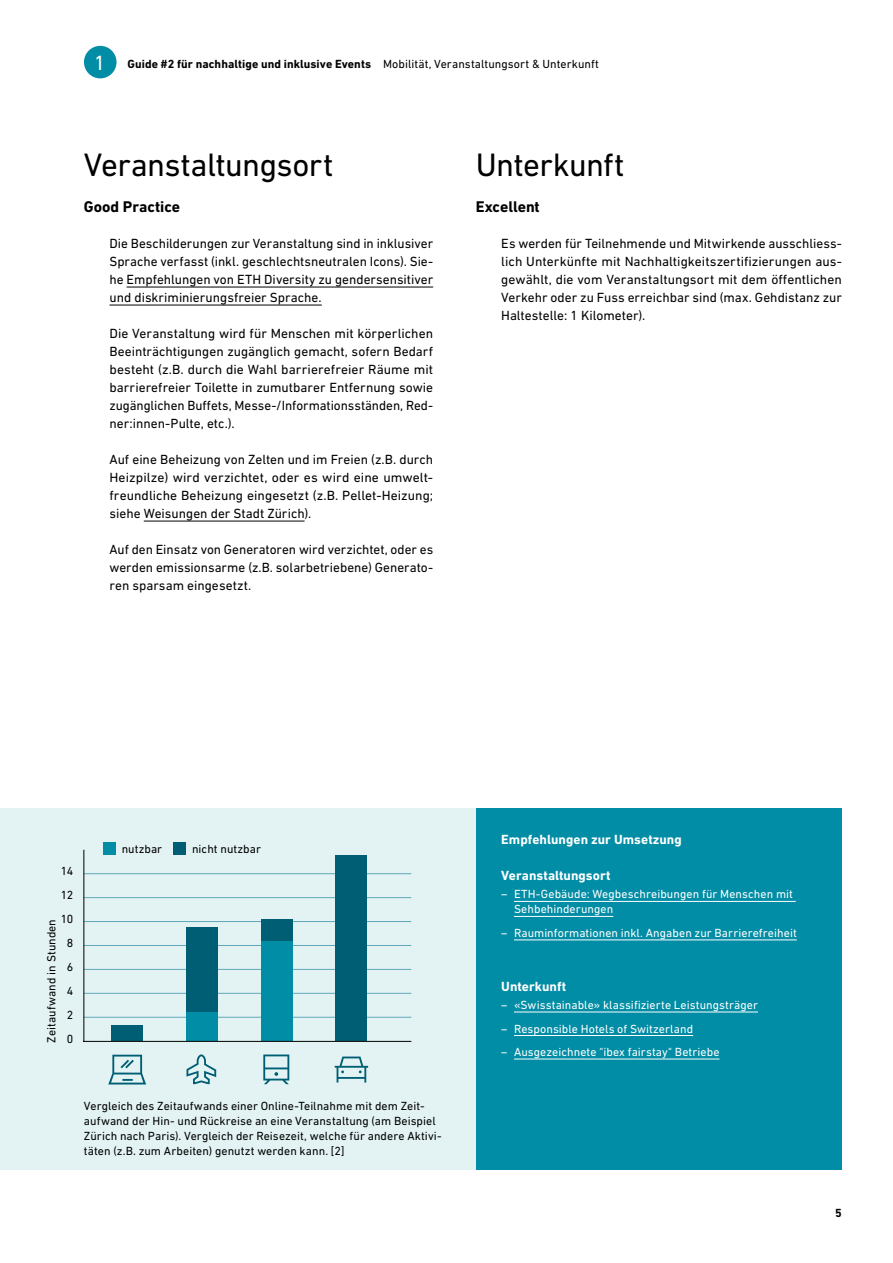
<style>
.page{position:relative;width:893px;height:1263px;background:#fff}
.page>*{position:absolute;margin:0;border:0;box-sizing:border-box;transform-origin:0 0}
.Headline_A4-S__22_26_4pt__120___H3{font:33px "DIN Next LT Pro";letter-spacing:-.02em;color:#000}
.Zwischentitel_A4-M__10_5_12pt_H4{font:700 15.75px "DIN Next LT Pro";letter-spacing:-.005em;color:#000}
.Lauftext_Checkbox__Blocksatz___9_12pt_P{font:13.5px/18px "DIN Next LT Pro";color:#000;text-align:justify}
.Zwischentitel_A4-S__9_12pt_H5{font:700 13.5px "DIN Next LT Pro";color:#fff}
.Zwischentitel_A4-S__9_12pt_H4{font:700 13.5px "DIN Next LT Pro";letter-spacing:.005em;color:#fff}
.t1{font:12px/24px "DIN Next LT Pro";letter-spacing:.005em;color:#000;text-align:center}
.Infotext_S__Aufzählung_weiss___8_10pt_P{font:12px/15px "DIN Next LT Pro";letter-spacing:.005em;color:#fff}
.t2{font:700 12px "DIN Next LT Pro";letter-spacing:.005em;color:#000}
.s1{font-weight:400;font-size:21px;color:#fff}
.s2{font-weight:400}
.s3{font-family:"DIN Next W1 G"}
</style>
<div class="page">
<div style="left:476px;top:809px;width:366px;height:361px;background:#008da5"></div>
<hr style="left:127px;top:287px;width:306px;height:1px;background:#000">
<hr style="left:109px;top:305px;width:213px;height:1px;background:#000">
<hr style="left:144px;top:521px;width:161px;height:1px;background:#000">
<div style="left:84px;top:46px;width:33px;height:32px;background:#008da5;border-radius:50%"></div>
<hr style="left:514px;top:901px;width:282px;height:1px;background:#fff">
<hr style="left:514px;top:916px;width:99px;height:1px;background:#fff">
<hr style="left:514px;top:940px;width:283px;height:1px;background:#fff">
<hr style="left:514px;top:1012px;width:244px;height:1px;background:#fff">
<hr style="left:514px;top:1035px;width:179px;height:1px;background:#fff">
<hr style="left:514px;top:1059px;width:205px;height:1px;background:#fff">
<div style="left:0;top:809px;width:476px;height:361px;background:#e3f3f3"></div>
<hr style="left:84px;top:1017px;width:327px;height:1px;background:#61a7ba">
<hr style="left:84px;top:993px;width:327px;height:1px;background:#61a7ba">
<hr style="left:84px;top:969px;width:327px;height:1px;background:#61a7ba">
<hr style="left:84px;top:945px;width:327px;height:1px;background:#61a7ba">
<hr style="left:84px;top:921px;width:327px;height:1px;background:#61a7ba">
<hr style="left:84px;top:897px;width:327px;height:1px;background:#61a7ba">
<hr style="left:84px;top:873px;width:327px;height:1px;background:#61a7ba">
<div style="left:335px;top:855px;width:32px;height:186px;background:#005e74"></div>
<div style="left:111px;top:1025px;width:32px;height:16px;background:#005e74"></div>
<div style="left:103px;top:842px;width:12px;height:13px;background:#008da5"></div>
<div style="left:173px;top:842px;width:13px;height:12px;background:#005e74"></div>
<div style="left:186px;top:927px;width:32px;height:114px;background:#005e74"></div>
<div style="left:186px;top:1012px;width:32px;height:29px;background:#008da5"></div>
<div style="left:261px;top:920px;width:31px;height:121px;background:#005e74"></div>
<div style="left:261px;top:941px;width:31px;height:100px;background:#008da5"></div>
<hr style="left:83px;top:1041px;width:328px;height:1px;background:#000">
<hr style="left:83px;top:850px;width:1px;height:192px;background:#000">
<svg style="left:263px;top:1054px;width:26px;height:30px"></svg>
<svg style="left:335px;top:1056px;width:33px;height:26px"></svg>
<svg style="left:186px;top:1054px;width:30px;height:30px"></svg>
<svg style="left:108px;top:1055px;width:38px;height:29px"></svg>
<p class="t2" style="left:94px;top:57px;width:506px"><span class="s1">1</span> Guide #2 für nachhaltige und inklusive Events <span class="s2">Mobilität, Veranstaltungsort &amp; Unterkunft</span></p>
<h3 class="Headline_A4-S__22_26_4pt__120___H3" style="left:84px;top:146px;width:251px">Veranstaltungsort</h3>
<h4 class="Zwischentitel_A4-M__10_5_12pt_H4" style="left:84px;top:197px;width:98px">Good Practice</h4>
<p class="Lauftext_Checkbox__Blocksatz___9_12pt_P" style="left:109px;top:234px;width:325px">Die Beschilderungen zur Veranstaltung sind in inklusiver Sprache verfasst (inkl. geschlechtsneutralen Icons). Sie&shy;he Empfehlungen von ETH Diversity zu gendersensitiver und diskriminierungsfreier Sprache.</p>
<p class="Lauftext_Checkbox__Blocksatz___9_12pt_P" style="left:109px;top:324px;width:325px">Die Veranstaltung wird für Menschen mit körperlichen Beeinträchtigungen zugänglich gemacht, sofern Bedarf besteht (z.B. durch die Wahl barrierefreier Räume mit barrierefreier Toilette in zumutbarer Entfernung sowie zugänglichen Buffets, Messe-/Informationsständen, Red&shy;ner:innen-Pulte, etc.).</p>
<p class="Lauftext_Checkbox__Blocksatz___9_12pt_P" style="left:109px;top:450px;width:325px">Auf eine Beheizung von Zelten und im Freien (z.B. durch Heizpilze) wird verzichtet, oder es wird eine umwelt&shy;freundliche Beheizung eingesetzt (z.B. Pellet-Heizung; siehe Weisungen der Stadt Zürich).</p>
<p class="Lauftext_Checkbox__Blocksatz___9_12pt_P" style="left:109px;top:540px;width:325px">Auf den Einsatz von Generatoren wird verzichtet, oder es werden emissionsarme (z.B. solarbetriebene) Generato&shy;ren sparsam eingesetzt.</p>
<h3 class="Headline_A4-S__22_26_4pt__120___H3" style="left:476px;top:146px;width:150px">Unterkunft</h3>
<h4 class="Zwischentitel_A4-M__10_5_12pt_H4" style="left:476px;top:197px;width:66px">Excellent</h4>
<p class="Lauftext_Checkbox__Blocksatz___9_12pt_P" style="left:501px;top:234px;width:342px">Es werden für Teilnehmende und Mitwirkende ausschliess&shy;lich Unterkünfte mit Nachhaltigkeitszertifizierungen aus&shy;gewählt, die vom Veranstaltungsort mit dem öffentlichen Verkehr oder zu Fuss erreichbar sind (max. Gehdistanz zur Haltestelle: 1 Kilometer).</p>
<p class="t1" style="left:61px;top:859px;width:14px">14<br>12<br>10<br>8<br>6<br>4<br>2<br>0</p>
<p class="t1" style="left:39px;top:1043px;width:125px;rotate:-90deg">Zeitaufwand in Stunden</p>
<p class="t1" style="left:122px;top:837px;width:42px">nutzbar</p>
<p class="t1" style="left:192px;top:837px;width:70px">nicht nutzbar</p>
<p class="t1" style="left:84px;top:1099px;width:359px;line-height:15px;text-align:left">Vergleich des Zeitaufwands einer Online-Teilnahme mit dem Zeit&shy;aufwand der Hin- und Rückreise an eine Veranstaltung (am Beispiel Zürich nach Paris). Vergleich der Reisezeit, welche für andere Aktivi&shy;täten (z.B. zum Arbeiten) genutzt werden kann. [2]</p>
<h4 class="Zwischentitel_A4-S__9_12pt_H4" style="left:501px;top:832px;width:182px">Empfehlungen zur Umsetzung</h4>
<h5 class="Zwischentitel_A4-S__9_12pt_H5" style="left:501px;top:868px;width:111px">Veranstaltungsort</h5>
<p class="Infotext_S__Aufzählung_weiss___8_10pt_P" style="left:514px;top:887px;width:281px;text-indent:-13px"><span class="s3">–</span> ETH-Gebäude: Wegbeschreibungen für Menschen mit<br>Sehbehinderungen</p>
<p class="Infotext_S__Aufzählung_weiss___8_10pt_P" style="left:501px;top:925px;width:297px"><span class="s3">–</span> Rauminformationen inkl. Angaben zur Barrierefreiheit</p>
<h5 class="Zwischentitel_A4-S__9_12pt_H5" style="left:501px;top:978px;width:67px">Unterkunft</h5>
<p class="Infotext_S__Aufzählung_weiss___8_10pt_P" style="left:501px;top:997px;width:258px"><span class="s3">–</span> «Swisstainable» klassifizierte Leistungsträger</p>
<p class="Infotext_S__Aufzählung_weiss___8_10pt_P" style="left:501px;top:1021px;width:193px"><span class="s3">–</span> Responsible Hotels of Switzerland</p>
<p class="Infotext_S__Aufzählung_weiss___8_10pt_P" style="left:501px;top:1044px;width:220px"><span class="s3">–</span> Ausgezeichnete "ibex fairstay" Betriebe</p>
<p class="t2" style="left:835px;top:1206px;width:8px">5</p>
</div>
